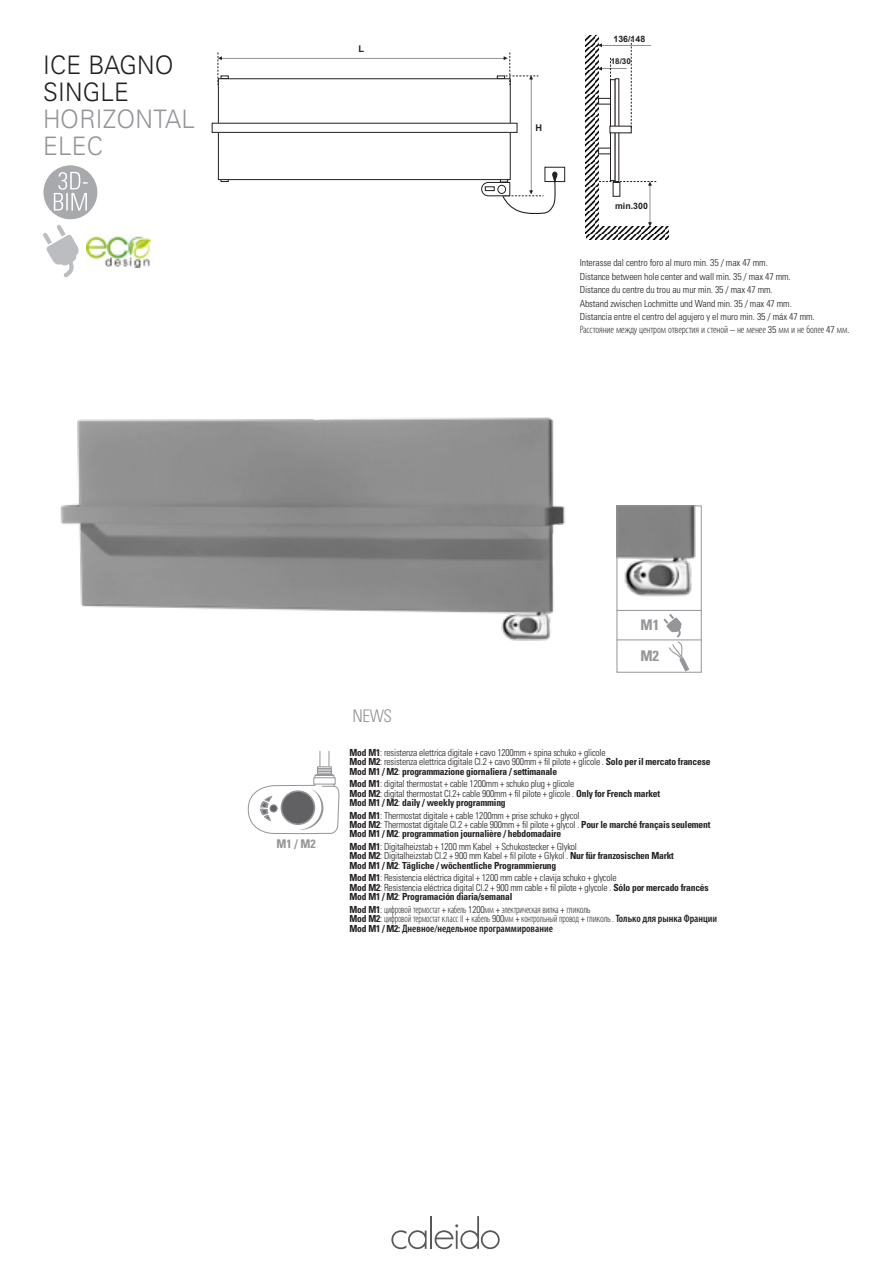
<style>
.page{position:relative;width:893px;height:1263px;background:#fff}
.page>*{position:absolute;margin:0;border:0;box-sizing:border-box;transform-origin:0 0}
.t1{font:300 25.5px/27px "Univers LT Std";letter-spacing:.01em;color:#231f20;scale:.95 1}
.t2{font:300 25.5px/27px "Univers LT Std";letter-spacing:.01em;color:#939598;scale:.95 1}
.t3{font:300 condensed 17.4px "Univers LT Std";color:#939598}
.t4{font:700 condensed 14.7px/31.3px "Univers LT Std";color:#939598}
.t5{font:700 condensed 12px "Univers LT Std";color:#939598}
.t6{font:300 condensed 10.8px/9.4px "Myriad Pro";letter-spacing:-.02em;color:#231f20;scale:.89 1}
.t7{font:300 condensed 10.8px "Myriad Pro";letter-spacing:-.02em;color:#231f20}
.t8{font:300 condensed 9.75px/9.4px "Univers LT Std";letter-spacing:-.02em;color:#231f20}
.t9{font:700 9.15px "Arial";color:#231f20}
.t10{font:700 8.7px "Arial";color:#231f20}
.t11{font:700 8.1px "Arial";color:#231f20}
.s1{font-family:"Univers LT Std";font-size:9.75px}
.s2{font-weight:700}
.s3{font-family:"Univers LT Std";font-weight:700;font-size:9.75px}
.s4{font-size:9.75px}
.s5{font-weight:600}
.s6{font-weight:600;font-size:9.75px}
</style>
<div class="page">
<svg style="left:391px;top:1230px;width:36px;height:19px"></svg>
<hr style="left:430px;top:1216px;width:2px;height:33px;background:#57585a">
<svg style="left:435px;top:1216px;width:65px;height:33px"></svg>
<svg style="left:43px;top:225px;width:36px;height:53px"></svg>
<img style="left:86px;top:236px;width:64px;height:32px">
<img style="left:60px;top:417px;width:505px;height:224px">
<svg style="left:247px;top:782px;width:93px;height:52px"></svg>
<div style="left:320px;top:750px;width:9px;height:18px;background:#fff;border:1px solid #939598"></div>
<svg style="left:316px;top:766px;width:17px;height:10px"></svg>
<div style="left:313px;top:777px;width:22px;height:7px;background:#fff;border:1px solid #939598"></div>
<img style="left:619px;top:507px;width:77px;height:90px">
<div style="left:617px;top:505px;width:85px;height:168px;border:1px solid #939598"></div>
<hr style="left:617px;top:639px;width:85px;height:1px;background:#939598">
<hr style="left:617px;top:610px;width:85px;height:1px;background:#939598">
<svg style="left:664px;top:614px;width:25px;height:57px"></svg>
<svg style="left:586px;top:36px;width:13px;height:190px"></svg>
<svg style="left:586px;top:226px;width:83px;height:13px"></svg>
<div style="left:610px;top:79px;width:5px;height:102px;border:1px solid #231f20"></div>
<div style="left:610px;top:126px;width:21px;height:7px;background:#fff"></div>
<svg style="left:598px;top:39px;width:53px;height:89px"></svg>
<svg style="left:599px;top:181px;width:57px;height:45px"></svg>
<div style="left:545px;top:167px;width:20px;height:15px;border:1px solid #231f20"></div>
<svg style="left:218px;top:52px;width:339px;height:162px"></svg>
<div style="left:43px;top:165px;width:55px;height:55px;background:#a8a9ad;border-radius:50%"></div>
<div style="left:43px;top:164px;width:55px;height:56px;border:1px solid #fff;border-radius:50%"></div>
<svg style="left:54px;top:172px;width:34px;height:38px"></svg>
<h1 class="t1" style="left:43px;top:51px;width:139px">ICE BAGNO<br>SINGLE</h1>
<h1 class="t2" style="left:43px;top:105px;width:162px">HORIZONTAL<br>ELEC</h1>
<p class="t9" style="left:358px;top:42px;width:7px">L</p>
<p class="t9" style="left:535px;top:121px;width:8px">H</p>
<p class="t10" style="left:613px;top:34px;width:33px">136/148</p>
<p class="t11" style="left:611px;top:56px;width:22px">18/30</p>
<p class="t10" style="left:615px;top:201px;width:34px">min.300</p>
<p class="t8" style="left:580px;top:256px;width:236px;line-height:13.4px">Interasse dal centro foro al muro min. 35 / max 47 mm.<br>Distance between hole center and wall min. 35 / max 47 mm.<br>Distance du centre du trou au mur min. 35 / max 47 mm.<br>Abstand zwischen Lochmitte und Wand min. 35 / max 47 mm.<br>Distancia entre el centro del agujero y el muro min. 35 / máx 47 mm.</p>
<p class="t7" style="left:580px;top:324px;width:271px">Расстояние между центром отверстия и стеной <span class="s1">–</span> не менее <span class="s1">35</span> мм и не более <span class="s1">47</span> мм<span class="s1">.</span></p>
<p class="t5" style="left:276px;top:836px;width:41px">M1 / M2</p>
<h2 class="t3" style="left:352px;top:706px;width:41px">NEWS</h2>
<h3 class="t4" style="left:640px;top:609px;width:20px">M1<br>M2</h3>
<p class="t8" style="left:349px;top:748px;width:363px"><span class="s2">Mod M1</span>: resistenza elettrica digitale + cavo 1200mm + spina schuko + glicole<br><span class="s2">Mod M2</span>: resistenza elettrica digitale Cl.2 + cavo 900mm + fil pilote + glicole . <span class="s2">Solo per il mercato francese<br>Mod M1 / M2</span>: <span class="s2">programmazione giornaliera / settimanale</span></p>
<p class="t8" style="left:349px;top:779px;width:312px"><span class="s2">Mod M1</span>: digital thermostat + cable 1200mm + schuko plug + glicole<br><span class="s2">Mod M2</span>: digital thermostat Cl.2+ cable 900mm + fil pilote + glicole . <span class="s2">Only for French market<br>Mod M1 / M2</span>: <span class="s2">daily / weekly programming</span></p>
<p class="t8" style="left:349px;top:810px;width:362px"><span class="s2">Mod M1</span>: Thermostat digitale + cable 1200mm + prise schuko + glycol<br><span class="s2">Mod M2</span>: Thermostat digitale Cl.2 + cable 900mm + fil pilote + glycol . <span class="s2">Pour le marché français seulement<br>Mod M1 / M2</span>: <span class="s2">programmation journalière / hebdomadaire</span></p>
<p class="t8" style="left:349px;top:842px;width:326px"><span class="s2">Mod M1</span>: Digitalheizstab + 1200 mm Kabel + Schukostecker + Glykol<br><span class="s2">Mod M2</span>: Digitalheizstab Cl.2 + 900 mm Kabel + fil pilote + Glykol . <span class="s2">Nur für franzosischen Markt<br>Mod M1 / M2</span>: <span class="s2">Tägliche / wöchentliche Programmierung</span></p>
<p class="t8" style="left:349px;top:873px;width:361px"><span class="s2">Mod M1</span>: Resistencia eléctrica digital + 1200 mm cable + clavija schuko + glycole<br><span class="s2">Mod M2</span>: Resistencia eléctrica digital Cl.2 + 900 mm cable + fil pilote + glycole . <span class="s2">Sólo por mercado francés<br>Mod M1 / M2</span>: <span class="s2">Programación diaria/semanal</span></p>
<p class="t6" style="left:349px;top:904px;width:415px"><span class="s3">Mod M1</span><span class="s1">:</span> цифровой термостат <span class="s1">+</span> кабель <span class="s1">1200</span>мм <span class="s1">+</span> электрическая вилка <span class="s1">+</span> гликоль<br><span class="s3">Mod M2</span><span class="s1">:</span> цифровой термостат класс <span class="s4">II</span> <span class="s1">+</span> кабель <span class="s1">900</span>мм <span class="s1">+</span> контрольный провод <span class="s1">+</span> гликоль . <span class="s5">Только для рынка Франции<br></span><span class="s3">Mod M1 / M2:</span> <span class="s5">Дневное</span><span class="s6">/</span><span class="s5">недельное программирование</span></p>
</div>
